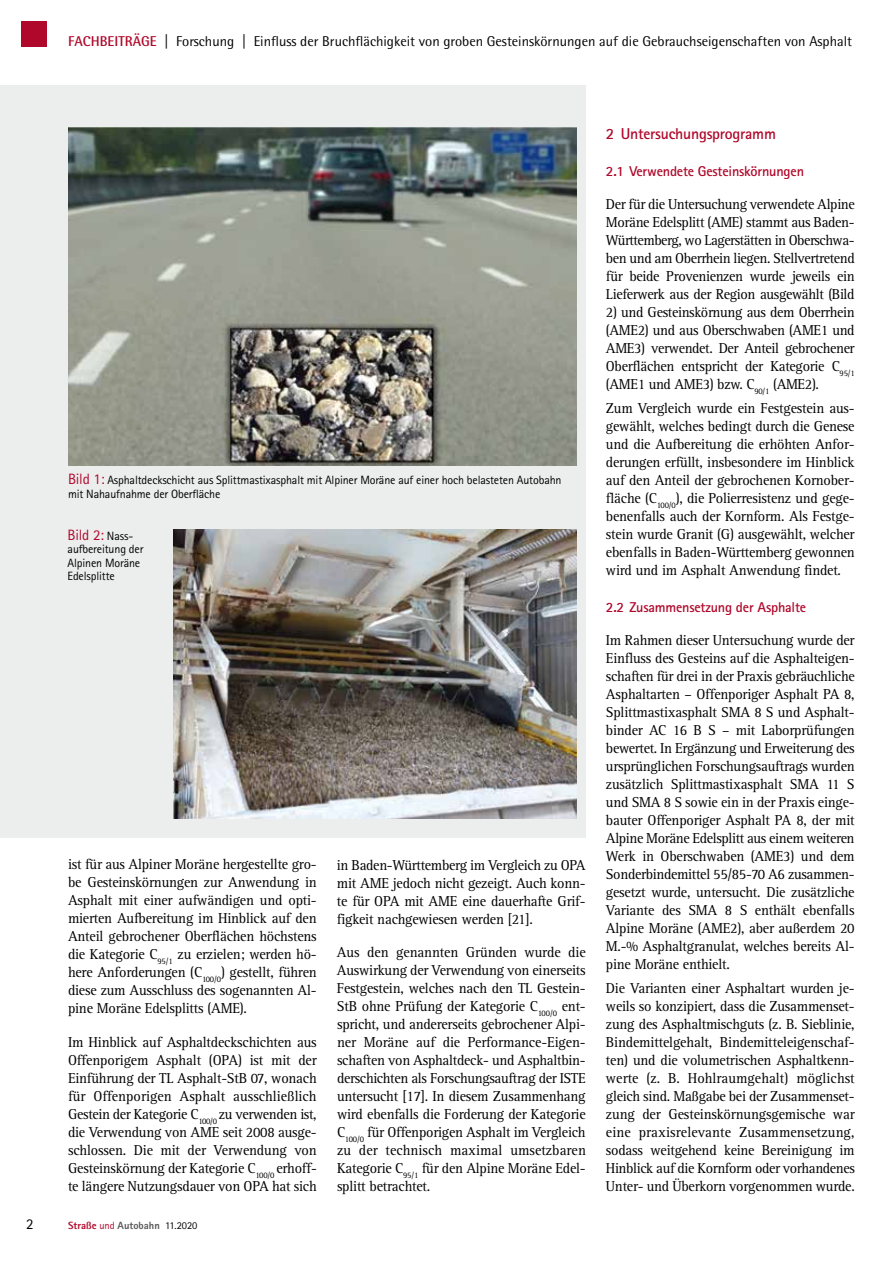
<style>
.page{position:relative;width:893px;height:1263px;background:#fff}
.page>*{position:absolute;margin:0;border:0;box-sizing:border-box;transform-origin:0 0}
.t1{font:700 15.75px "Rotis Sans Serif W1 G";letter-spacing:-.015em;color:#b0082b}
.t2{font:15px "Rotis Sans Serif W1 G";color:#b0082b}
.t3{font:15px "Rotis Sans Serif W1 G";color:#000}
.t4{font:14.85px/18px "Rotis Serif W1 G";letter-spacing:-.015em;color:#000;text-align:justify;scale:.96 1}
.t5{font:14.25px "Rotis Semi Sans W1 G";color:#000}
.t6{font:700 14.25px "Rotis Sans Serif W1 G";letter-spacing:-.015em;color:#b0082b}
.t7{font:12px/13.5px "Rotis Sans Serif W1 G";letter-spacing:-.015em;color:#000}
.t8{font:800 10.5px "Rotis Sans Serif W1 G";color:#58585a}
.s1{font-weight:700;color:#b0082b}
.s2{font-size:15px;color:#b0082b}
.s3{font-size:12px;color:#000}
.s4{color:#b0082b}
.s5{font-weight:400;color:#b0082b}
.s6{font-weight:400;color:#000}
</style>
<div class="page">
<div style="left:21px;top:21px;width:26px;height:26px;background:#b0082b"></div>
<div style="left:0;top:85px;width:586px;height:753px;background:#eceded"></div>
<img style="left:68px;top:128px;width:508px;height:337px">
<img style="left:174px;top:529px;width:402px;height:290px">
<p class="t3" style="left:26px;top:1215px;width:9px">2</p>
<p class="t5" style="left:68px;top:33px;width:785px"><span class="s1">FACHBEITRÄGE</span> | Forschung | Einfluss der Bruchflächigkeit von groben Gesteinskörnungen auf die Gebrauchseigenschaften von Asphalt</p>
<p class="t7" style="left:68px;top:474px;width:495px"><span class="s2">Bild 1:</span> Asphaltdeckschicht aus Splittmastixasphalt mit Alpiner Moräne auf einer hoch belasteten Autobahn mit Nahaufnahme der Oberfläche</p>
<p class="t2" style="left:68px;top:526px;width:67px">Bild 2: <span class="s3">Nass-</span></p>
<p class="t7" style="left:68px;top:543px;width:77px">aufbereitung der<br>Alpinen Moräne<br>Edelsplitte</p>
<p class="t4" style="left:68px;top:855px;width:261px">ist für aus Alpiner Moräne hergestellte gro&shy;be Gesteinskörnungen zur Anwendung in Asphalt mit einer aufwändigen und opti&shy;mierten Aufbereitung im Hinblick auf den Anteil gebrochener Oberflächen höchstens die Kategorie C<sub>95/1</sub> zu erzielen; werden hö&shy;here Anforderungen (C<sub>100/0</sub>) gestellt, führen diese zum Ausschluss des sogenannten Al&shy;pine Moräne Edelsplitts (AME).</p>
<p class="t4" style="left:68px;top:1033px;width:261px">Im Hinblick auf Asphaltdeckschichten aus Offenporigem Asphalt (OPA) ist mit der Einführung der TL Asphalt-StB 07, wonach für Offenporigen Asphalt ausschließlich Gestein der Kategorie C<sub>100/0</sub> zu verwenden ist, die Verwendung von AME seit 2008 ausge&shy;schlossen. Die mit der Verwendung von Gesteinskörnung der Kategorie C<sub>100/0</sub> erhoff&shy;te längere Nutzungsdauer von OPA hat sich</p>
<p class="t8" style="left:68px;top:1219px;width:131px"><span class="s4">Straße</span> <span class="s5">und</span> Autobahn <span class="s6">11.2020</span></p>
<p class="t4" style="left:337px;top:856px;width:261px">in Baden-Württemberg im Vergleich zu OPA mit AME jedoch nicht gezeigt. Auch konn&shy;te für OPA mit AME eine dauerhafte Grif&shy;figkeit nachgewiesen werden [21].</p>
<p class="t4" style="left:337px;top:943px;width:261px">Aus den genannten Gründen wurde die Auswirkung der Verwendung von einerseits Festgestein, welches nach den TL Gestein-StB ohne Prüfung der Kategorie C<sub>100/0</sub> ent&shy;spricht, und andererseits gebrochener Alpi&shy;ner Moräne auf die Performance-Eigen&shy;schaften von Asphaltdeck- und Asphaltbin&shy;derschichten als Forschungsauftrag der ISTE untersucht [17]. In diesem Zusammenhang wird ebenfalls die Forderung der Kategorie C<sub>100/0</sub> für Offenporigen Asphalt im Vergleich zu der technisch maximal umsetzbaren Kategorie C<sub>95/1</sub> für den Alpine Moräne Edel&shy;splitt betrachtet.</p>
<p class="t1" style="left:606px;top:123px;width:171px">2 Untersuchungsprogramm</p>
<p class="t6" style="left:606px;top:162px;width:200px">2.1 Verwendete Gesteinskörnungen</p>
<p class="t4" style="left:606px;top:195px;width:261px">Der für die Untersuchung verwendete Alpine Moräne Edelsplitt (AME) stammt aus Baden-Württemberg, wo Lagerstätten in Oberschwa&shy;ben und am Oberrhein liegen. Stellvertretend für beide Provenienzen wurde jeweils ein Lieferwerk aus der Region ausgewählt (Bild</p>
<p class="t4" style="left:606px;top:303px;width:261px">2) und Gesteinskörnung aus dem Oberrhein (AME2) und aus Oberschwaben (AME1 und AME3) verwendet. Der Anteil gebrochener Oberflächen entspricht der Kategorie C<sub>95/1 </sub>(AME1 und AME3) bzw. C<sub>90/1</sub> (AME2).</p>
<p class="t4" style="left:606px;top:399px;width:261px">Zum Vergleich wurde ein Festgestein aus&shy;gewählt, welches bedingt durch die Genese und die Aufbereitung die erhöhten Anfor&shy;derungen erfüllt, insbesondere im Hinblick auf den Anteil der gebrochenen Kornober&shy;fläche (C<sub>100/0</sub>), die Polierresistenz und gege&shy;benenfalls auch der Kornform. Als Festge&shy;stein wurde Granit (G) ausgewählt, welcher ebenfalls in Baden-Württemberg gewonnen wird und im Asphalt Anwendung findet.</p>
<p class="t6" style="left:606px;top:598px;width:202px">2.2 Zusammensetzung der Asphalte</p>
<p class="t4" style="left:606px;top:631px;width:261px">Im Rahmen dieser Untersuchung wurde der Einfluss des Gesteins auf die Asphalteigen&shy;schaften für drei in der Praxis gebräuchliche Asphaltarten – Offenporiger Asphalt PA 8, Splittmastixasphalt SMA 8 S und Asphalt&shy;binder AC 16 B S – mit Laborprüfungen bewertet. In Ergänzung und Erweiterung des ursprünglichen Forschungsauftrags wurden zusätzlich Splittmastixasphalt SMA 11 S und SMA 8 S sowie ein in der Praxis einge&shy;bauter Offenporiger Asphalt PA 8, der mit Alpine Moräne Edelsplitt aus einem weiteren Werk in Oberschwaben (AME3) und dem Sonderbindemittel 55/85-70 A6 zusammen&shy;gesetzt wurde, untersucht. Die zusätzliche Variante des SMA 8 S enthält ebenfalls Alpine Moräne (AME2), aber außerdem 20<br>M.-% Asphaltgranulat, welches bereits Al&shy;pine Moräne enthielt.</p>
<p class="t4" style="left:606px;top:979px;width:261px">Die Varianten einer Asphaltart wurden je&shy;weils so konzipiert, dass die Zusammenset&shy;zung des Asphaltmischguts (z. B. Sieblinie, Bindemittelgehalt, Bindemitteleigenschaf&shy;ten) und die volumetrischen Asphaltkenn&shy;werte (z. B. Hohlraumgehalt) möglichst gleich sind. Maßgabe bei der Zusammenset&shy;zung der Gesteinskörnungsgemische war eine praxisrelevante Zusammensetzung, sodass weitgehend keine Bereinigung im Hinblick auf die Kornform oder vorhandenes Unter- und Überkorn vorgenommen wurde.</p>
</div>
